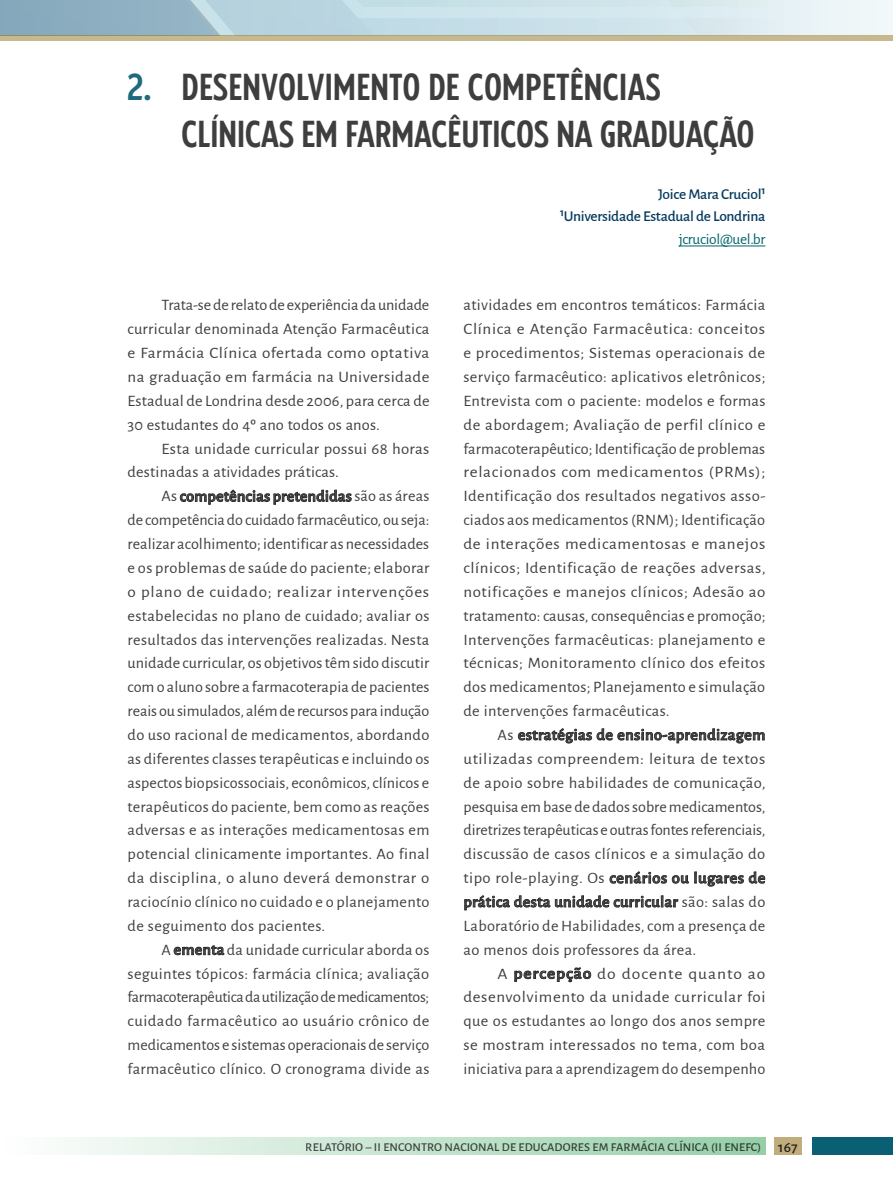
<style>
.page{position:relative;width:893px;height:1191px;background:#fff}
.page>*{position:absolute;margin:0;border:0;box-sizing:border-box;transform-origin:0 0}
.t1{font:37.5px/46.5px "Marko";color:#3e3e3f}
.t2{font:15.9px/23.9px "Alegreya Sans";letter-spacing:.015em;color:#3e3e3f;text-align:justify}
.t3{font:15.9px/23.9px "Alegreya Sans";letter-spacing:.015em;color:#3e3e3f;text-align:justify;scale:1.1 1}
.t4{font:15.9px/23.9px "Alegreya Sans";letter-spacing:.015em;color:#3e3e3f;scale:1.05 1}
.t5{font:500 15px/22.2px "Alegreya Sans";letter-spacing:-.02em;color:#063a5e;text-align:right}
.t6{font:15px "Alegreya Sans";letter-spacing:-.02em;color:#01646c}
.t7{font:500 12px "Alegreya Sans";letter-spacing:.01em;color:#231f20}
.s1{font-family:"Marko Smooth";color:#206a7f}
.s2{font-weight:500;color:#231f20}
.s3{font-size:15px}
</style>
<div class="page">
<div style="left:0;top:0;width:893px;height:36px;background:#ebf4f7"></div>
<svg style="left:0;top:0;width:768px;height:35px"></svg>
<div style="left:0;top:35px;width:893px;height:5px;background:#c8b88e"></div>
<div style="left:4px;top:1137px;width:761px;height:17px;background:linear-gradient(to right,#fefefe,#95cea7)"></div>
<div style="left:774px;top:1137px;width:27px;height:18px;background:#c1ac7b"></div>
<div style="left:811px;top:1137px;width:82px;height:18px;background:#096075"></div>
<hr style="left:679px;top:246px;width:86px;height:1px;background:#01646c">
<h1 class="t1" style="left:182px;top:64px;width:574px;text-indent:-54px"><span class="s1">2.</span> DESENVOLVIMENTO DE COMPETÊNCIAS<br>CLÍNICAS EM FARMACÊUTICOS NA GRADUAÇÃO</h1>
<p class="t5" style="left:560px;top:182px;width:207px">Joice Mara Cruciol¹<br>¹Universidade Estadual de Londrina</p>
<p class="t6" style="left:679px;top:228px;width:88px">jcruciol@uel.br</p>
<p class="t2" style="left:128px;top:292px;width:303px;text-indent:34px">Trata-se de relato de experiência da unidade curricular denominada Atenção Farmacêutica e Farmácia Clínica ofertada como optativa na graduação em farmácia na Universidade Estadual de Londrina desde 2006, para cerca de 30 estudantes do 4º ano todos os anos.</p>
<p class="t4" style="left:128px;top:436px;width:289px;text-indent:34px">Esta unidade curricular possui 68 horas destinadas a atividades práticas.</p>
<p class="t2" style="left:128px;top:483px;width:304px;text-indent:34px">As <span class="s2">competências pretendidas</span> são as áreas de competência do cuidado farmacêutico, ou seja: realizar acolhimento; identificar as necessidades e os problemas de saúde do paciente; elaborar o plano de cuidado; realizar intervenções estabelecidas no plano de cuidado; avaliar os resultados das intervenções realizadas. Nesta unidade curricular, os objetivos têm sido discutir com o aluno sobre a farmacoterapia de pacientes reais ou simulados, além de recursos para indução do uso racional de medicamentos, abordando as diferentes classes terapêuticas e incluindo os aspectos biopsicossociais, econômicos, clínicos e terapêuticos do paciente, bem como as reações adversas e as interações medicamentosas em potencial clinicamente importantes. Ao final da disciplina, o aluno deverá demonstrar o raciocínio clínico no cuidado e o planejamento de seguimento dos pacientes.</p>
<p class="t2" style="left:128px;top:936px;width:304px;text-indent:34px">A <span class="s2">ementa</span> da unidade curricular aborda os seguintes tópicos: farmácia clínica; avaliação farmacoterapêutica da utilização de medicamentos; cuidado farmacêutico ao usuário crônico de medicamentos e sistemas operacionais de serviço farmacêutico clínico. O cronograma divide as</p>
<p class="t2" style="left:463px;top:292px;width:303px">atividades em encontros temáticos: Farmácia Clínica e Atenção Farmacêutica: conceitos e procedimentos; Sistemas operacionais de serviço farmacêutico: aplicativos eletrônicos; Entrevista com o paciente: modelos e formas de abordagem; Avaliação de perfil clínico e farmacoterapêutico; Identificação de problemas relacionados com medicamentos (PRMs); Identificação dos resultados negativos asso&shy;ciados aos medicamentos (RNM); Identificação de interações medicamentosas e manejos clínicos; Identificação de reações adversas, notificações e manejos clínicos; Adesão ao tratamento: causas, consequências e promoção; Intervenções farmacêuticas: planejamento e técnicas; Monitoramento clínico dos efeitos dos medicamentos; Planejamento e simulação de intervenções farmacêuticas.</p>
<p class="t2" style="left:463px;top:722px;width:304px;text-indent:34px">As <span class="s2">estratégias de ensino-aprendizagem </span>utilizadas compreendem: leitura de textos de apoio sobre habilidades de comunicação, pesquisa em base de dados sobre medicamentos, diretrizes terapêuticas e outras fontes referenciais, discussão de casos clínicos e a simulação do tipo role-playing. Os <span class="s2">cenários ou lugares de prática desta unidade curricular</span> são: salas do Laboratório de Habilidades, com a presença de ao menos dois professores da área.</p>
<p class="t3" style="left:463px;top:960px;width:276px;text-indent:34px">A <span class="s2">percepção</span> do docente quanto ao desenvolvimento da unidade curricular foi que os estudantes ao longo dos anos sempre se mostram interessados no tema, com boa iniciativa para a aprendizagem do desempenho</p>
<p class="t7" style="left:306px;top:1138px;width:494px">RELATÓRIO – II ENCONTRO NACIONAL DE EDUCADORES EM FARMÁCIA CLÍNICA (II ENEFC) <span class="s3">167</span></p>
</div>
